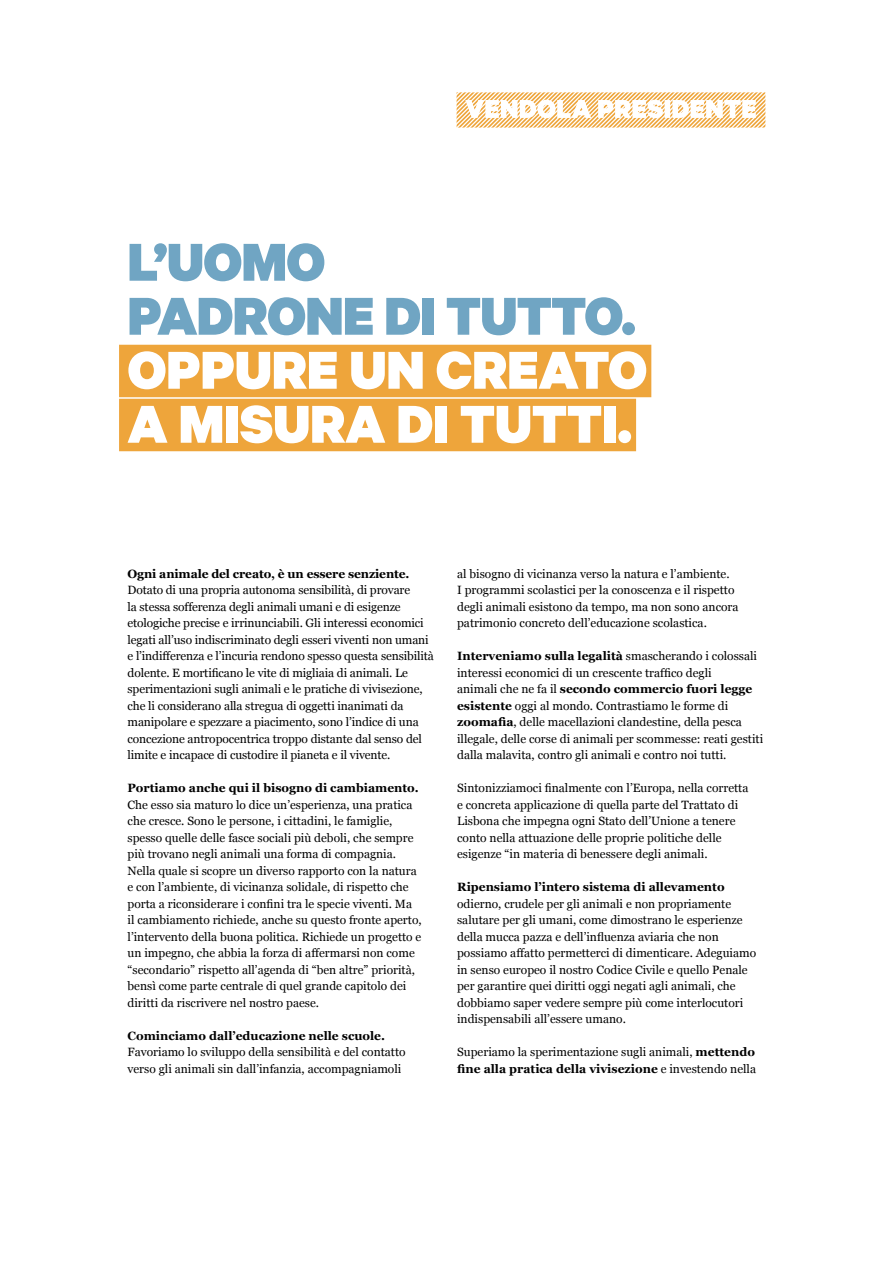
<style>
.page{position:relative;width:893px;height:1263px;background:#fff}
.page>*{position:absolute;margin:0;border:0;box-sizing:border-box;transform-origin:0 0}
.t1{font:900 60px/54px "Calibre";color:#fff}
.t2{font:900 60px/54px "Calibre";letter-spacing:-.01em;color:#70a5c3}
.t3{font:12px/16.5px "Georgia";color:#000}
.t4{font:700 12px "Georgia";color:#000}
.s1{font-weight:700}
</style>
<div class="page">
<svg style="left:457px;top:92px;width:308px;height:36px"></svg>
<div style="left:119px;top:345px;width:532px;height:52px;background:#eea53b"></div>
<div style="left:119px;top:399px;width:517px;height:52px;background:#eea53b"></div>
<h1 class="t2" style="left:128px;top:233px;width:510px">L’UOMO<br>PADRONE DI TUTTO.</h1>
<h1 class="t1" style="left:128px;top:341px;width:521px">OPPURE UN CREATO<br>A MISURA DI TUTTI.</h1>
<p class="t4" style="left:128px;top:566px;width:283px">Ogni animale del creato, è un essere senziente.</p>
<p class="t3" style="left:128px;top:582px;width:308px">Dotato di una propria autonoma sensibilità, di provare<br>la stessa sofferenza degli animali umani e di esigenze etologiche precise e irrinunciabili. Gli interessi economici legati all’uso indiscriminato degli esseri viventi non umani e l’indifferenza e l’incuria rendono spesso questa sensibilità dolente. E mortificano le vite di migliaia di animali. Le sperimentazioni sugli animali e le pratiche di vivisezione, che li considerano alla stregua di oggetti inanimati da manipolare e spezzare a piacimento, sono l’indice di una concezione antropocentrica troppo distante dal senso del limite e incapace di custodire il pianeta e il vivente.</p>
<p class="t4" style="left:128px;top:780px;width:293px">Portiamo anche qui il bisogno di cambiamento.</p>
<p class="t3" style="left:128px;top:796px;width:296px">Che esso sia maturo lo dice un’esperienza, una pratica che cresce. Sono le persone, i cittadini, le famiglie, spesso quelle delle fasce sociali più deboli, che sempre più trovano negli animali una forma di compagnia.<br>Nella quale si scopre un diverso rapporto con la natura e con l’ambiente, di vicinanza solidale, di rispetto che porta a riconsiderare i confini tra le specie viventi. Ma il cambiamento richiede, anche su questo fronte aperto, l’intervento della buona politica. Richiede un progetto e un impegno, che abbia la forza di affermarsi non come “secondario” rispetto all’agenda di “ben altre” priorità, bensì come parte centrale di quel grande capitolo dei diritti da riscrivere nel nostro paese.</p>
<p class="t4" style="left:128px;top:1028px;width:259px">Cominciamo dall’educazione nelle scuole.</p>
<p class="t3" style="left:128px;top:1044px;width:280px">Favoriamo lo sviluppo della sensibilità e del contatto verso gli animali sin dall’infanzia, accompagniamoli</p>
<p class="t3" style="left:457px;top:565px;width:283px">al bisogno di vicinanza verso la natura e l’ambiente.<br>I programmi scolastici per la conoscenza e il rispetto degli animali esistono da tempo, ma non sono ancora patrimonio concreto dell’educazione scolastica.</p>
<p class="t3" style="left:457px;top:648px;width:308px"><span class="s1">Interveniamo sulla legalità</span> smascherando i colossali interessi economici di un crescente traffico degli<br>animali che ne fa il <span class="s1">secondo commercio fuori legge esistente</span> oggi al mondo. Contrastiamo le forme di <span class="s1">zoomafia</span>, delle macellazioni clandestine, della pesca illegale, delle corse di animali per scommesse: reati gestiti dalla malavita, contro gli animali e contro noi tutti.</p>
<p class="t3" style="left:457px;top:780px;width:293px">Sintonizziamoci finalmente con l’Europa, nella corretta e concreta applicazione di quella parte del Trattato di Lisbona che impegna ogni Stato dell’Unione a tenere conto nella attuazione delle proprie politiche delle esigenze “in materia di benessere degli animali.</p>
<p class="t4" style="left:457px;top:879px;width:269px">Ripensiamo l’intero sistema di allevamento</p>
<p class="t3" style="left:457px;top:895px;width:301px">odierno, crudele per gli animali e non propriamente salutare per gli umani, come dimostrano le esperienze della mucca pazza e dell’influenza aviaria che non possiamo affatto permetterci di dimenticare. Adeguiamo in senso europeo il nostro Codice Civile e quello Penale per garantire quei diritti oggi negati agli animali, che dobbiamo saper vedere sempre più come interlocutori indispensabili all’essere umano.</p>
<p class="t3" style="left:457px;top:1044px;width:300px">Superiamo la sperimentazione sugli animali, <span class="s1">mettendo fine alla pratica della vivisezione</span> e investendo nella</p>
</div>
